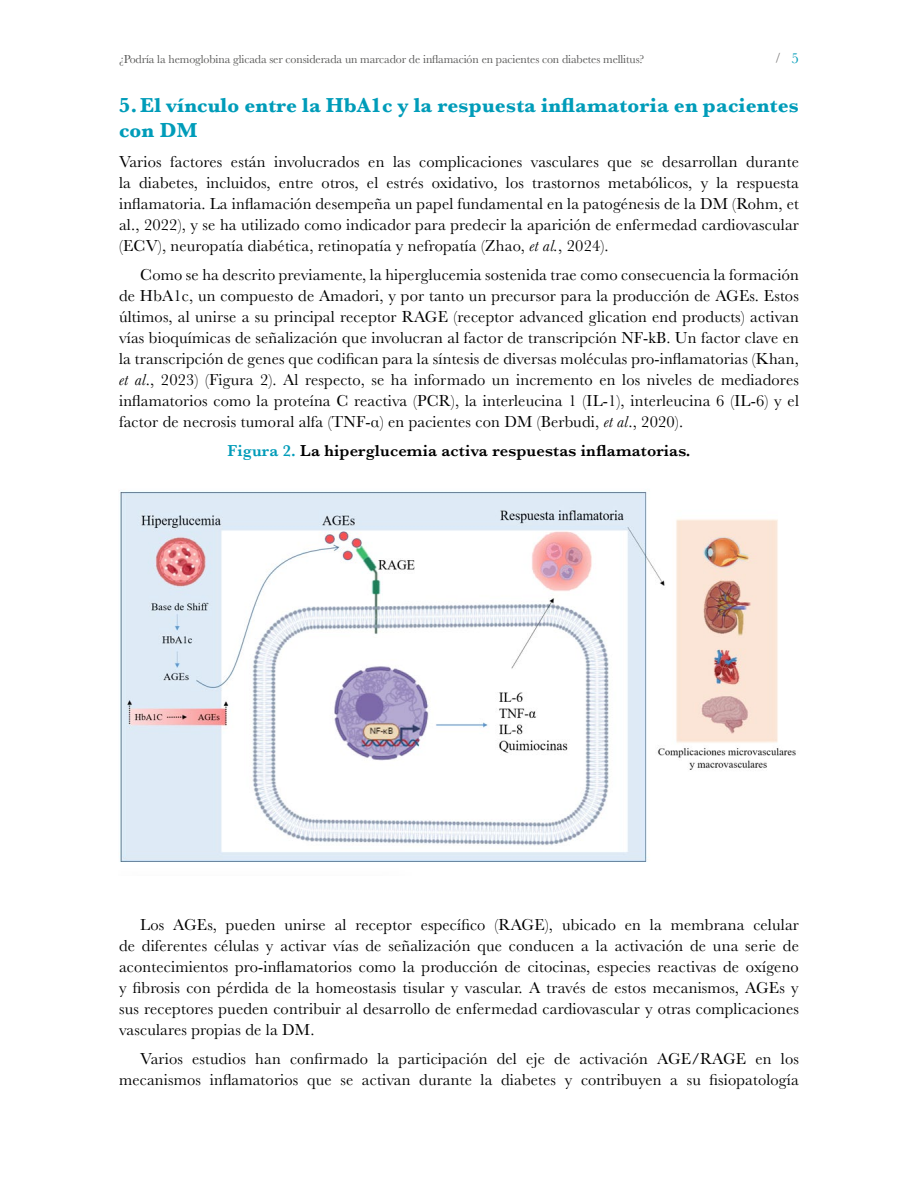
<style>
.page{position:relative;width:918px;height:1188px;background:#fff}
.page>*{position:absolute;margin:0;border:0;box-sizing:border-box;transform-origin:0 0}
.t1{font:700 21px/25.2px "Baskerville";letter-spacing:.01em;color:#009cb9}
.t2{font:16.5px/21px "Baskerville";letter-spacing:.01em;color:#000;text-align:justify}
.t3{font:600 16.5px "Baskerville";letter-spacing:.01em;color:#000}
.t4{font:15px "Baskerville";color:#009cb9}
.t5{font:12px "Baskerville";letter-spacing:-.01em;color:#575756}
.s1{font-style:italic}
.s2{color:#009cb9}
</style>
<div class="page">
<svg style="left:776px;top:53px;width:4px;height:10px"></svg>
<img style="left:120px;top:491px;width:676px;height:371px">
<p class="t5" style="left:119px;top:52px;width:527px">¿Podría la hemoglobina glicada ser considerada un marcador de inflamación en pacientes con diabetes mellitus?</p>
<p class="t4" style="left:791px;top:49px;width:9px">5</p>
<p class="t1" style="left:119px;top:93px;width:681px">5.El vínculo entre la HbA1c y la respuesta inflamatoria en pacientes con DM</p>
<p class="t2" style="left:119px;top:151px;width:681px">Varios factores están involucrados en las complicaciones vasculares que se desarrollan durante la diabetes, incluidos, entre otros, el estrés oxidativo, los trastornos metabólicos, y la respuesta inflamatoria. La inflamación desempeña un papel fundamental en la patogénesis de la DM (Rohm, et al., 2022), y se ha utilizado como indicador para predecir la aparición de enfermedad cardiovascular (ECV), neuropatía diabética, retinopatía y nefropatía (Zhao, <span class="s1">et al.</span>, 2024).</p>
<p class="t2" style="left:119px;top:265px;width:681px;text-indent:21px">Como se ha descrito previamente, la hiperglucemia sostenida trae como consecuencia la formación de HbA1c, un compuesto de Amadori, y por tanto un precursor para la producción de AGEs. Estos últimos, al unirse a su principal receptor RAGE (receptor advanced glication end products) activan vías bioquímicas de señalización que involucran al factor de transcripción NF-kB. Un factor clave en la transcripción de genes que codifican para la síntesis de diversas moléculas pro-inflamatorias (Khan, <span class="s1">et al</span>., 2023) (Figura 2). Al respecto, se ha informado un incremento en los niveles de mediadores inflamatorios como la proteína C reactiva (PCR), la interleucina 1 (IL-1), interleucina 6 (IL-6) y el factor de necrosis tumoral alfa (TNF-α) en pacientes con DM (Berbudi, <span class="s1">et al</span>., 2020).</p>
<p class="t3" style="left:228px;top:439px;width:464px"><span class="s2">Figura 2.</span> La hiperglucemia activa respuestas inflamatorias.</p>
<p class="t2" style="left:119px;top:914px;width:681px;text-indent:21px">Los AGEs, pueden unirse al receptor específico (RAGE), ubicado en la membrana celular de diferentes células y activar vías de señalización que conducen a la activación de una serie de acontecimientos pro-inflamatorios como la producción de citocinas, especies reactivas de oxígeno y fibrosis con pérdida de la homeostasis tisular y vascular. A través de estos mecanismos, AGEs y sus receptores pueden contribuir al desarrollo de enfermedad cardiovascular y otras complicaciones vasculares propias de la DM.</p>
<p class="t2" style="left:119px;top:1048px;width:681px;text-align:right">Varios estudios han confirmado la participación del eje de activación AGE/RAGE en los mecanismos inflamatorios que se activan durante la diabetes y contribuyen a su fisiopatología</p>
</div>
